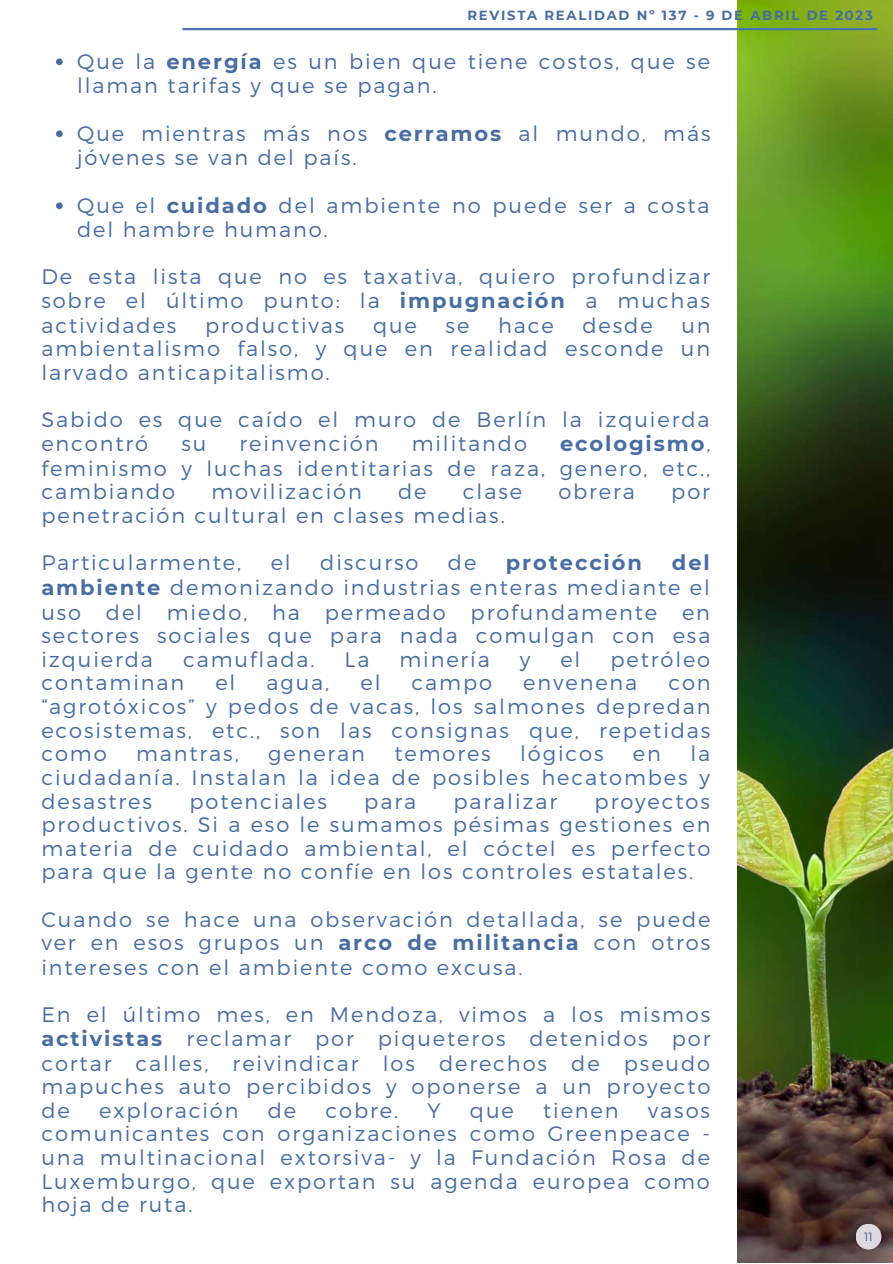
<style>
.page{position:relative;width:893px;height:1264px;background:#fff}
.page>*{position:absolute;margin:0;border:0;box-sizing:border-box;transform-origin:0 0}
.t1{font:300 21px/23.5px "Montserrat";letter-spacing:.09em;color:#476da2;text-align:justify}
.t2{font:700 21px "Montserrat";letter-spacing:.09em;color:#476da2}
.t3{font:700 13.2px "Montserrat";letter-spacing:.13em;color:#476da2}
.t4{font:300 12px "Montserrat";color:#42618b}
.s1{font-weight:700}
</style>
<div class="page">
<img style="left:737px;top:0;width:155px;height:1262px">
<div style="left:855px;top:1223px;width:26px;height:26px;background:#dcdade;border-radius:50%"></div>
<hr style="left:182px;top:28px;width:695px;height:2px;background:#4c75ad">
<svg style="left:56px;top:58px;width:7px;height:7px"></svg>
<svg style="left:56px;top:130px;width:7px;height:7px"></svg>
<svg style="left:56px;top:202px;width:7px;height:7px"></svg>
<p class="t3" style="left:467px;top:7px;width:407px">REVISTA REALIDAD Nº 137 - 9 DE ABRIL DE 2023</p>
<p class="t1" style="left:77px;top:48px;width:634px;line-height:24.8px">Que la <span class="s1">energía</span> es un bien que tiene costos, que se llaman tarifas y que se pagan.</p>
<p class="t1" style="left:77px;top:120px;width:635px;line-height:24.8px">Que mientras más nos <span class="s1">cerramos</span> al mundo, más jóvenes se van del país.</p>
<p class="t1" style="left:77px;top:192px;width:634px;line-height:24.8px">Que el <span class="s1">cuidado</span> del ambiente no puede ser a costa del hambre humano.</p>
<p class="t1" style="left:41px;top:264px;width:670px;line-height:24.2px">De esta lista que no es taxativa, quiero profundizar sobre el último punto: la <span class="s1">impugnación</span> a muchas actividades</p>
<p class="t1" style="left:205px;top:312px;width:141px">productivas</p>
<p class="t1" style="left:373px;top:312px;width:45px">que</p>
<p class="t1" style="left:445px;top:312px;width:25px">se</p>
<p class="t1" style="left:498px;top:312px;width:57px">hace</p>
<p class="t1" style="left:582px;top:312px;width:72px">desde</p>
<p class="t1" style="left:41px;top:312px;width:670px;text-indent:640px">un ambientalismo falso, y que en realidad esconde un larvado anticapitalismo.</p>
<p class="t1" style="left:41px;top:407px;width:669px">Sabido es que caído el muro de Berlín la izquierda encontró</p>
<p class="t1" style="left:41px;top:430px;width:670px;line-height:24.2px;text-indent:518px"><span class="s1">ecologismo</span>, feminismo y luchas identitarias de raza, genero, etc., cambiando</p>
<p class="t1" style="left:181px;top:430px;width:26px">su</p>
<p class="t1" style="left:239px;top:430px;width:140px">reinvención</p>
<p class="t1" style="left:411px;top:430px;width:117px">militando</p>
<p class="t1" style="left:211px;top:479px;width:152px">movilización</p>
<p class="t1" style="left:398px;top:479px;width:30px">de</p>
<p class="t1" style="left:463px;top:479px;width:61px">clase</p>
<p class="t1" style="left:558px;top:479px;width:78px">obrera</p>
<p class="t1" style="left:671px;top:479px;width:40px">por</p>
<p class="t1" style="left:41px;top:502px;width:465px">penetración cultural en clases medias.</p>
<p class="t1" style="left:41px;top:550px;width:201px">Particularmente,</p>
<p class="t1" style="left:271px;top:550px;width:22px">el</p>
<p class="t1" style="left:320px;top:550px;width:100px">discurso</p>
<p class="t1" style="left:448px;top:550px;width:30px">de</p>
<p class="t2" style="left:506px;top:550px;width:137px">protección</p>
<p class="t1" style="left:41px;top:549px;width:670px;line-height:24.2px;text-indent:630px"><span class="s1">del ambiente</span> demonizando industrias enteras mediante el uso del miedo, ha permeado profundamente en sectores sociales que para nada comulgan con esa izquierda</p>
<p class="t1" style="left:183px;top:646px;width:133px">camuflada.</p>
<p class="t1" style="left:344px;top:646px;width:26px">La</p>
<p class="t1" style="left:399px;top:646px;width:92px">minería</p>
<p class="t1" style="left:520px;top:646px;width:12px">y</p>
<p class="t1" style="left:560px;top:646px;width:22px">el</p>
<p class="t1" style="left:610px;top:646px;width:101px">petróleo</p>
<p class="t1" style="left:41px;top:670px;width:144px">contaminan</p>
<p class="t1" style="left:215px;top:670px;width:22px">el</p>
<p class="t1" style="left:266px;top:670px;width:64px">agua,</p>
<p class="t1" style="left:360px;top:670px;width:22px">el</p>
<p class="t1" style="left:411px;top:670px;width:82px">campo</p>
<p class="t1" style="left:523px;top:670px;width:116px">envenena</p>
<p class="t1" style="left:41px;top:670px;width:670px;text-indent:627px">con “agrotóxicos” y pedos de vacas, los salmones depredan ecosistemas, etc., son las consignas que, repetidas como</p>
<p class="t1" style="left:136px;top:741px;width:104px">mantras,</p>
<p class="t1" style="left:268px;top:741px;width:98px">generan</p>
<p class="t1" style="left:394px;top:741px;width:98px">temores</p>
<p class="t1" style="left:520px;top:741px;width:85px">lógicos</p>
<p class="t1" style="left:633px;top:741px;width:29px">en</p>
<p class="t1" style="left:41px;top:741px;width:670px;text-indent:649px">la ciudadanía. Instalan la idea de posibles hecatombes y desastres</p>
<p class="t1" style="left:189px;top:788px;width:139px">potenciales</p>
<p class="t1" style="left:364px;top:788px;width:53px">para</p>
<p class="t1" style="left:453px;top:788px;width:105px">paralizar</p>
<p class="t1" style="left:41px;top:788px;width:670px;text-indent:553px">proyectos productivos. Si a eso le sumamos pésimas gestiones en materia de cuidado ambiental, el cóctel es perfecto para que la gente no confíe en los controles estatales.</p>
<p class="t1" style="left:41px;top:906px;width:670px;line-height:24.2px">Cuando se hace una observación detallada, se puede ver en esos grupos un <span class="s1">arco de militancia</span> con otros intereses con el ambiente como excusa.</p>
<p class="t1" style="left:41px;top:1001px;width:670px">En el último mes, en Mendoza, vimos a los mismos <span class="s1">activistas</span> reclamar por piqueteros detenidos por cortar calles, reivindicar los derechos de pseudo mapuches auto percibidos y oponerse a un proyecto de</p>
<p class="t1" style="left:99px;top:1097px;width:141px">exploración</p>
<p class="t1" style="left:268px;top:1097px;width:30px">de</p>
<p class="t1" style="left:325px;top:1097px;width:74px">cobre.</p>
<p class="t1" style="left:427px;top:1097px;width:15px">Y</p>
<p class="t1" style="left:470px;top:1097px;width:45px">que</p>
<p class="t1" style="left:543px;top:1097px;width:77px">tienen</p>
<p class="t1" style="left:41px;top:1097px;width:670px;text-indent:606px">vasos comunicantes con organizaciones como Greenpeace - una multinacional extorsiva- y la Fundación Rosa de Luxemburgo, que exportan su agenda europea como hoja de ruta.</p>
<p class="t4" style="left:864px;top:1228px;width:10px">11</p>
</div>
